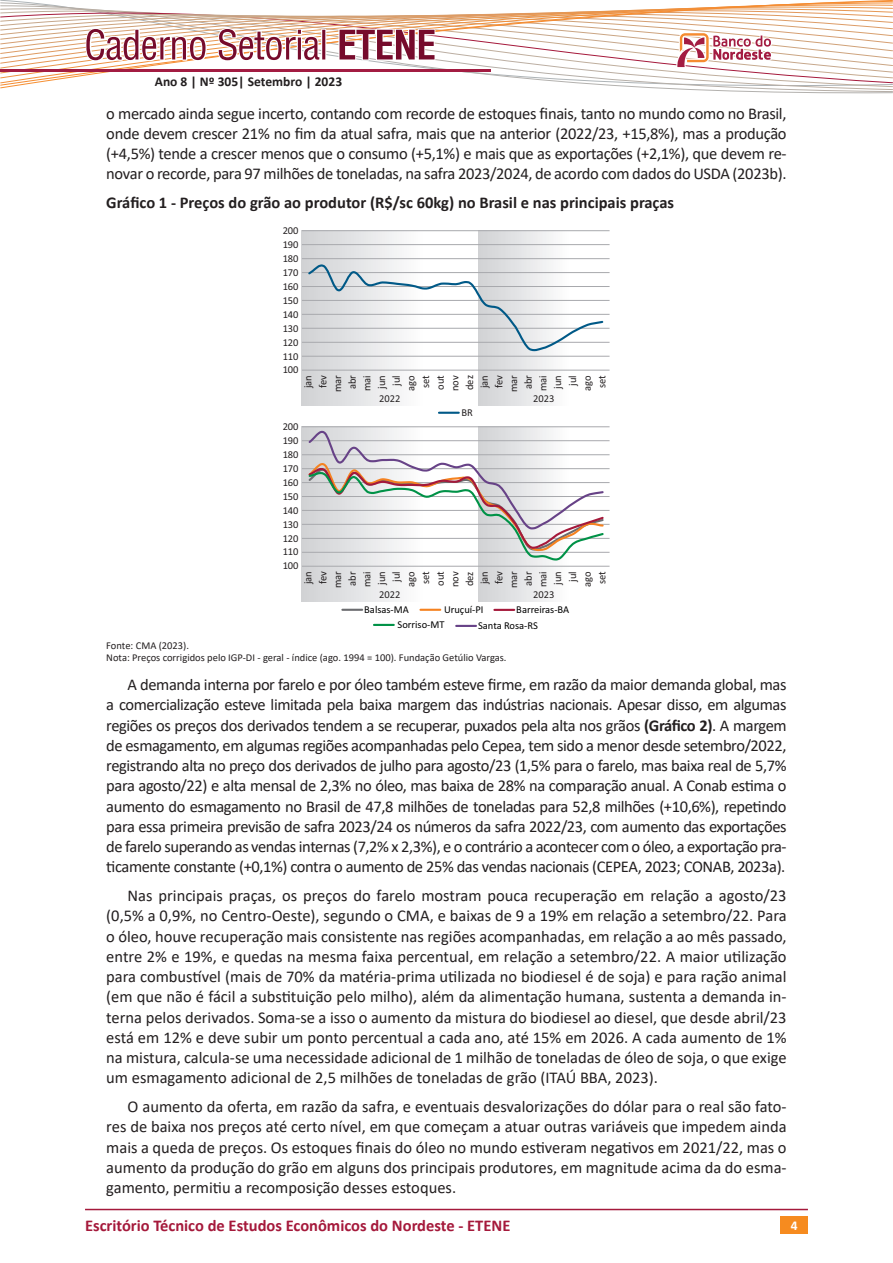
<style>
.page{position:relative;width:893px;height:1263px;background:#fff}
.page>*{position:absolute;margin:0;border:0;box-sizing:border-box;transform-origin:0 0}
.CS_Corpo_normal{font:16.5px/20.2px "Calibri";letter-spacing:-.02em;color:#231f20;text-align:justify}
.CS_Tit_fig_grar{font:700 16.5px "Calibri";color:#231f20}
.t1{font:700 16.5px "Calibri";color:#a5193b}
.t2{font:700 13.5px "Calibri";color:#231f20}
.t3{font:700 13.5px "Calibri";color:#fff}
.t4{font:10.95px/14.7px "Calibri";color:#231f20;text-align:right;scale:.96 1}
.CS_Fonte{font:10.5px/14px "Calibri";color:#231f20;text-align:justify}
.t5{font:10.5px "Calibri";color:#000}
.s1{font-weight:700}
</style>
<div class="page">
<div style="left:781px;top:1216px;width:27px;height:17px;background:#f68b1f"></div>
<hr style="left:85px;top:1209px;width:723px;height:1px;background:#a5193b">
<svg style="left:478px;top:352px;width:132px;height:53px"></svg>
<svg style="left:302px;top:352px;width:176px;height:53px"></svg>
<hr style="left:302px;top:356px;width:308px;height:1px;background:#a8a9ad">
<hr style="left:302px;top:370px;width:308px;height:1px;background:#a8a9ad">
<svg style="left:0;top:0;width:893px;height:352px"></svg>
<hr style="left:439px;top:412px;width:20px;height:2px;background:#005987">
<svg style="left:478px;top:427px;width:132px;height:174px"></svg>
<svg style="left:302px;top:427px;width:176px;height:174px"></svg>
<hr style="left:302px;top:552px;width:308px;height:1px;background:#a8a9ad">
<hr style="left:302px;top:538px;width:308px;height:1px;background:#a8a9ad">
<hr style="left:302px;top:524px;width:308px;height:1px;background:#a8a9ad">
<hr style="left:302px;top:510px;width:308px;height:1px;background:#a8a9ad">
<hr style="left:302px;top:496px;width:308px;height:1px;background:#a8a9ad">
<hr style="left:302px;top:482px;width:308px;height:1px;background:#a8a9ad">
<hr style="left:302px;top:468px;width:308px;height:1px;background:#a8a9ad">
<hr style="left:302px;top:454px;width:308px;height:1px;background:#a8a9ad">
<hr style="left:302px;top:440px;width:308px;height:1px;background:#a8a9ad">
<hr style="left:302px;top:426px;width:308px;height:1px;background:#a8a9ad">
<hr style="left:302px;top:566px;width:308px;height:1px;background:#a8a9ad">
<svg style="left:307px;top:430px;width:298px;height:132px"></svg>
<hr style="left:374px;top:624px;width:20px;height:2px;background:#009247">
<hr style="left:456px;top:625px;width:20px;height:2px;background:#674287">
<hr style="left:342px;top:609px;width:20px;height:2px;background:#6c6d70">
<hr style="left:494px;top:609px;width:20px;height:2px;background:#a5193b">
<hr style="left:420px;top:609px;width:20px;height:2px;background:#f58220">
<p class="t2" style="left:155px;top:72px;width:189px">Ano 8 | Nº 305| Setembro | 2023</p>
<p class="CS_Corpo_normal" style="left:106px;top:103px;width:682px">o mercado ainda segue incerto, contando com recorde de estoques finais, tanto no mundo como no Brasil, onde devem crescer 21% no fim da atual safra, mais que na anterior (2022/23, +15,8%), mas a produção (+4,5%) tende a crescer menos que o consumo (+5,1%) e mais que as exportações (+2,1%), que devem re&shy;novar o recorde, para 97 milhões de toneladas, na safra 2023/2024, de acordo com dados do USDA (2023b).</p>
<p class="CS_Tit_fig_grar" style="left:106px;top:191px;width:569px">Gráfico 1 - Preços do grão ao produtor (R$/sc 60kg) no Brasil e nas principais praças</p>
<p class="CS_Fonte" style="left:283px;top:225px;width:17px">200<br>190<br>180<br>170<br>160<br>150<br>140<br>130<br>120<br>110<br>100</p>
<p class="t4" style="left:302px;top:392px;width:19px;rotate:-90deg">jan fev mar abr mai jun jul ago set out nov dez jan fev mar abr mai jun jul ago set</p>
<p class="CS_Fonte" style="left:379px;top:392px;width:23px">2022</p>
<p class="CS_Fonte" style="left:533px;top:392px;width:23px">2023</p>
<p class="CS_Fonte" style="left:283px;top:421px;width:17px">200<br>190<br>180<br>170<br>160<br>150<br>140<br>130<br>120<br>110<br>100</p>
<p class="CS_Fonte" style="left:461px;top:406px;width:13px">BR</p>
<p class="t4" style="left:302px;top:588px;width:19px;rotate:-90deg">jan fev mar abr mai jun jul ago set out nov dez jan fev mar abr mai jun jul ago set</p>
<p class="CS_Fonte" style="left:379px;top:588px;width:23px">2022</p>
<p class="CS_Fonte" style="left:533px;top:588px;width:23px">2023</p>
<p class="t5" style="left:364px;top:606px;width:46px">Balsas-MA</p>
<p class="t5" style="left:444px;top:606px;width:41px">Uruçuí-PI</p>
<p class="t5" style="left:516px;top:606px;width:55px">Barreiras-BA</p>
<p class="CS_Fonte" style="left:106px;top:639px;width:402px;line-height:12.6px">Fonte: CMA (2023).<br>Nota: Preços corrigidos pelo IGP-DI - geral - índice (ago. 1994 = 100). Fundação Getúlio Vargas.</p>
<p class="CS_Corpo_normal" style="left:106px;top:674px;width:682px;text-indent:21px">A demanda interna por farelo e por óleo também esteve firme, em razão da maior demanda global, mas a comercialização esteve limitada pela baixa margem das indústrias nacionais. Apesar disso, em algumas regiões os preços dos derivados tendem a se recuperar, puxados pela alta nos grãos <span class="s1">(Gráfico 2)</span>. A margem de esmagamento, em algumas regiões acompanhadas pelo Cepea, tem sido a menor desde setembro/2022, registrando alta no preço dos derivados de julho para agosto/23 (1,5% para o farelo, mas baixa real de 5,7% para agosto/22) e alta mensal de 2,3% no óleo, mas baixa de 28% na comparação anual. A Conab estima o aumento do esmagamento no Brasil de 47,8 milhões de toneladas para 52,8 milhões (+10,6%), repetindo para essa primeira previsão de safra 2023/24 os números da safra 2022/23, com aumento das exportações de farelo superando as vendas internas (7,2% x 2,3%), e o contrário a acontecer com o óleo, a exportação pra&shy;ticamente constante (+0,1%) contra o aumento de 25% das vendas nacionais (CEPEA, 2023; CONAB, 2023a).</p>
<p class="CS_Corpo_normal" style="left:106px;top:885px;width:682px;text-indent:21px">Nas principais praças, os preços do farelo mostram pouca recuperação em relação a agosto/23 (0,5% a 0,9%, no Centro-Oeste), segundo o CMA, e baixas de 9 a 19% em relação a setembro/22. Para o óleo, houve recuperação mais consistente nas regiões acompanhadas, em relação a ao mês passado, entre 2% e 19%, e quedas na mesma faixa percentual, em relação a setembro/22. A maior utilização para combustível (mais de 70% da matéria-prima utilizada no biodiesel é de soja) e para ração animal (em que não é fácil a substituição pelo milho), além da alimentação humana, sustenta a demanda in&shy;terna pelos derivados. Soma-se a isso o aumento da mistura do biodiesel ao diesel, que desde abril/23 está em 12% e deve subir um ponto percentual a cada ano, até 15% em 2026. A cada aumento de 1% na mistura, calcula-se uma necessidade adicional de 1 milhão de toneladas de óleo de soja, o que exige um esmagamento adicional de 2,5 milhões de toneladas de grão (ITAÚ BBA, 2023).</p>
<p class="CS_Corpo_normal" style="left:106px;top:1096px;width:682px;text-indent:21px">O aumento da oferta, em razão da safra, e eventuais desvalorizações do dólar para o real são fato&shy;res de baixa nos preços até certo nível, em que começam a atuar outras variáveis que impedem ainda mais a queda de preços. Os estoques finais do óleo no mundo estiveram negativos em 2021/22, mas o aumento da produção do grão em alguns dos principais produtores, em magnitude acima da do esma&shy;gamento, permitiu a recomposição desses estoques.</p>
<p class="t5" style="left:397px;top:621px;width:49px">Sorriso-MT</p>
<p class="t5" style="left:478px;top:622px;width:61px">Santa Rosa-RS</p>
<p class="t1" style="left:85px;top:1213px;width:427px">Escritório Técnico de Estudos Econômicos do Nordeste - ETENE</p>
<p class="t3" style="left:791px;top:1216px;width:8px">4</p>
</div>
